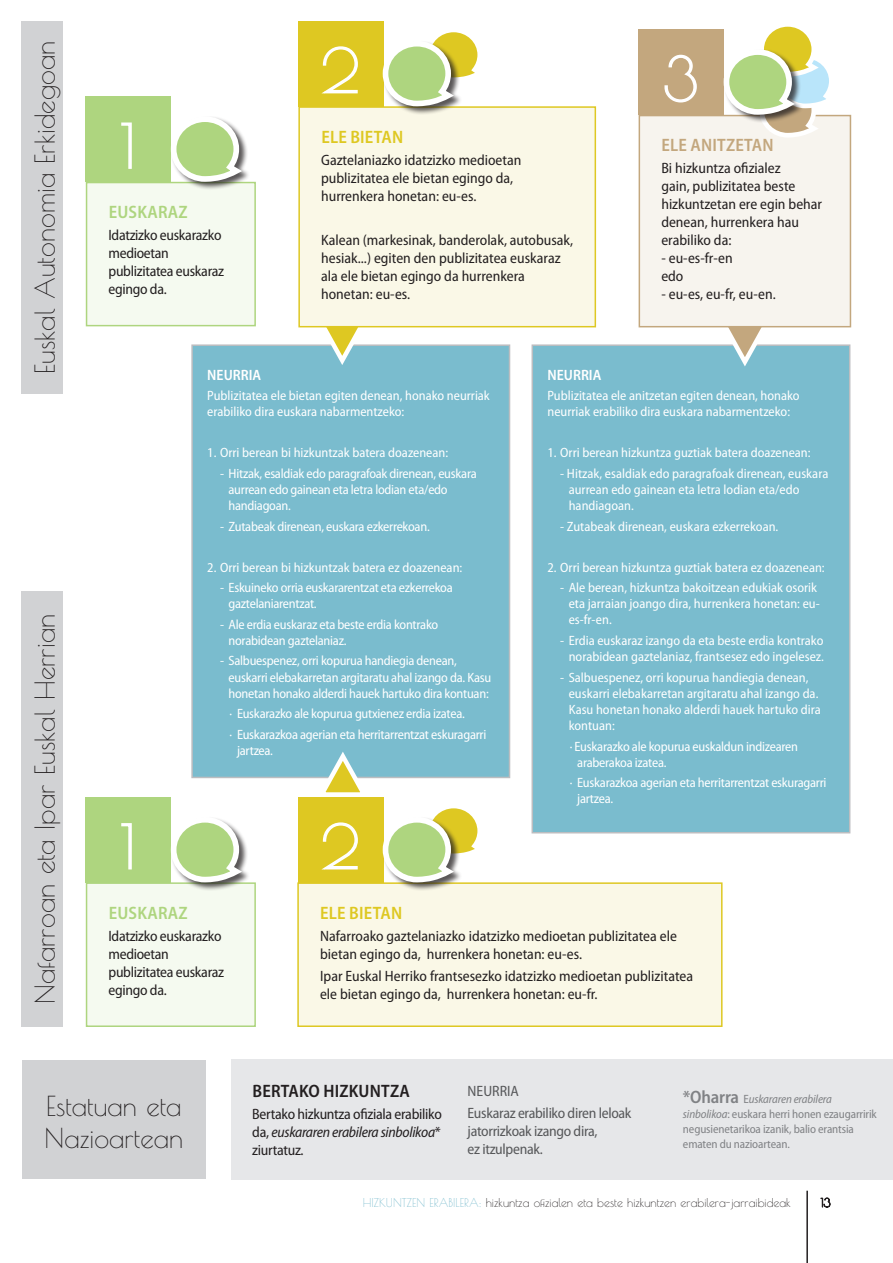
<style>
.page{position:relative;width:893px;height:1263px;background:#fff}
.page>*{position:absolute;margin:0;border:0;box-sizing:border-box;transform-origin:0 0}
.t1{font:60px "Poiret One";color:#fff}
.t2{font:27px/32.4px "Poiret One";color:#231f20}
.t3{font:600 semi-condensed 18px "Myriad Pro";letter-spacing:.01em;color:#dec822}
.t4{font:600 semi-condensed 18px "Myriad Pro";letter-spacing:.01em;color:#aed57f}
.t5{font:600 semi-condensed 18px "Myriad Pro";letter-spacing:.01em;color:#231f20}
.t6{font:600 semi-condensed 18px "Myriad Pro";letter-spacing:.01em;color:#c3a77e}
.t7{font:semi-condensed 15px/18px "Myriad Pro";color:#231f20}
.t8{font:semi-condensed 15px/18px "Myriad Pro";letter-spacing:-.02em;color:#231f20}
.t9{font:semi-condensed 15px/22.2px "Myriad Pro";letter-spacing:-.02em;color:#57585a}
.t10{font:600 semi-condensed 15px "Myriad Pro";color:#fff}
.t11{font:semi-condensed 13.5px/16.2px "Myriad Pro";letter-spacing:-.005em;color:#fff}
.t12{font:semi-condensed 12px/15px "Myriad Pro";letter-spacing:-.01em;color:#808285}
.t13{font:12px "Poiret One";color:#231f20}
.t14{font:12px "Poiret One";color:#7abcce}
.s1{font-style:italic}
.s2{font-weight:600;font-size:18px}
.s3{color:#7abcce}
</style>
<div class="page">
<svg style="left:820px;top:1197px;width:11px;height:11px"></svg>
<hr style="left:806px;top:1191px;width:2px;height:72px;background:#231f20">
<div style="left:191px;top:344px;width:319px;height:434px;background:#7abcce;border:2px solid #bcbdc0"></div>
<div style="left:531px;top:344px;width:319px;height:489px;background:#7abcce;border:2px solid #bcbdc0"></div>
<svg style="left:314px;top:752px;width:58px;height:41px"></svg>
<svg style="left:313px;top:327px;width:58px;height:38px"></svg>
<svg style="left:716px;top:327px;width:58px;height:40px"></svg>
<div style="left:21px;top:21px;width:41px;height:372px;background:#d1d2d4"></div>
<div style="left:21px;top:591px;width:41px;height:436px;background:#d1d2d4"></div>
<div style="left:87px;top:183px;width:168px;height:143px;background:#f5faf0"></div>
<div style="left:86px;top:182px;width:170px;height:144px;border:2px solid #aed57f"></div>
<div style="left:86px;top:97px;width:85px;height:85px;background:#aed57f"></div>
<svg style="left:121px;top:122px;width:11px;height:47px"></svg>
<div style="left:170px;top:116px;width:80px;height:75px;background:#231f20;opacity:.75"></div>
<svg style="left:168px;top:116px;width:80px;height:69px"></svg>
<div style="left:87px;top:883px;width:168px;height:143px;background:#f5faf0"></div>
<div style="left:86px;top:882px;width:170px;height:145px;border:2px solid #aed57f"></div>
<div style="left:86px;top:797px;width:85px;height:85px;background:#aed57f"></div>
<svg style="left:121px;top:823px;width:11px;height:47px"></svg>
<div style="left:170px;top:816px;width:80px;height:75px;background:#231f20;opacity:.75"></div>
<svg style="left:168px;top:816px;width:80px;height:69px"></svg>
<div style="left:299px;top:107px;width:296px;height:220px;background:#faf8e7"></div>
<div style="left:298px;top:106px;width:298px;height:221px;border:2px solid #dec822"></div>
<div style="left:298px;top:21px;width:85px;height:85px;background:#dec822"></div>
<svg style="left:321px;top:46px;width:37px;height:48px"></svg>
<div style="left:382px;top:40px;width:80px;height:75px;background:#231f20;opacity:.75"></div>
<svg style="left:380px;top:25px;width:109px;height:84px"></svg>
<div style="left:298px;top:883px;width:424px;height:143px;background:#faf8e7"></div>
<div style="left:297px;top:882px;width:426px;height:145px;border:2px solid #dec822"></div>
<div style="left:298px;top:797px;width:85px;height:85px;background:#dec822"></div>
<svg style="left:321px;top:822px;width:37px;height:48px"></svg>
<div style="left:382px;top:816px;width:80px;height:75px;background:#231f20;opacity:.75"></div>
<svg style="left:380px;top:801px;width:109px;height:84px"></svg>
<div style="left:639px;top:116px;width:211px;height:211px;background:#f7f4ee"></div>
<div style="left:639px;top:115px;width:212px;height:212px;border:2px solid #c3a77e"></div>
<div style="left:639px;top:30px;width:85px;height:85px;background:#c3a77e"></div>
<svg style="left:664px;top:54px;width:33px;height:49px"></svg>
<svg style="left:721px;top:26px;width:120px;height:111px"></svg>
<div style="left:22px;top:1059px;width:184px;height:119px;background:#d1d2d4"></div>
<div style="left:231px;top:1059px;width:662px;height:120px;background:#e6e7e9"></div>
<h2 class="t2" style="left:28px;top:374px;width:335px;rotate:-90deg">Euskal Autonomia Erkidegoan</h2>
<h2 class="t2" style="left:28px;top:1004px;width:392px;rotate:-90deg">Nafarroan eta Ipar Euskal Herrian</h2>
<h1 class="t1" style="left:121px;top:110px;width:16px">1</h1>
<h3 class="t4" style="left:109px;top:201px;width:81px">EUSKARAZ</h3>
<p class="t8" style="left:109px;top:226px;width:117px">Idatzizko euskarazko medioetan publizitatea euskaraz egingo da.</p>
<h1 class="t1" style="left:322px;top:35px;width:40px">2</h1>
<h3 class="t3" style="left:321px;top:125px;width:83px">ELE BIETAN</h3>
<p class="t7" style="left:321px;top:151px;width:202px">Gaztelaniazko idatzizko medioetan publizitatea ele bietan egingo da, hurrenkera honetan: eu-es.</p>
<p class="t7" style="left:321px;top:231px;width:254px">Kalean (markesinak, banderolak, autobusak, hesiak...) egiten den publizitatea euskaraz ala ele bietan egingo da hurrenkera honetan: eu-es.</p>
<h1 class="t1" style="left:663px;top:43px;width:37px">3</h1>
<h3 class="t6" style="left:661px;top:134px;width:114px">ELE ANITZETAN</h3>
<p class="t7" style="left:661px;top:159px;width:162px">Bi hizkuntza ofizialez<br>gain, publizitatea beste hizkuntzetan ere egin behar denean, hurrenkera hau erabiliko da:</p>
<p class="t7" style="left:661px;top:249px;width:73px">- eu-es-fr-en edo</p>
<p class="t7" style="left:661px;top:285px;width:116px">- eu-es, eu-fr, eu-en.</p>
<h1 class="t1" style="left:121px;top:811px;width:16px">1</h1>
<p class="t10" style="left:207px;top:365px;width:55px">NEURRIA</p>
<p class="t11" style="left:207px;top:387px;width:284px">Publizitatea ele bietan egiten denean, honako neurriak erabiliko dira euskara nabarmentzeko:</p>
<p class="t11" style="left:207px;top:445px;width:242px">1. Orri berean bi hizkuntzak batera doazenean:</p>
<p class="t11" style="left:229px;top:465px;width:250px;text-indent:-9px">- Hitzak, esaldiak edo paragrafoak direnean, euskara aurrean edo gainean eta letra lodian eta/edo handiagoan.</p>
<p class="t11" style="left:220px;top:518px;width:211px">- Zutabeak direnean, euskara ezkerrekoan.</p>
<p class="t11" style="left:207px;top:559px;width:256px">2. Orri berean bi hizkuntzak batera ez doazenean:</p>
<p class="t11" style="left:229px;top:579px;width:226px;text-indent:-9px">- Eskuineko orria euskararentzat eta ezkerrekoa gaztelaniarentzat.</p>
<p class="t11" style="left:229px;top:616px;width:211px;text-indent:-9px">- Ale erdia euskaraz eta beste erdia kontrako norabidean gaztelaniaz.</p>
<p class="t11" style="left:229px;top:652px;width:264px;text-indent:-9px">- Salbuespenez, orri kopurua handiegia denean, euskarri elebakarretan argitaratu ahal izango da. Kasu honetan honako alderdi hauek hartuko dira kontuan:</p>
<p class="t11" style="left:230px;top:703px;width:258px;line-height:20.4px">· Euskarazko ale kopurua gutxienez erdia izatea.<br>· Euskarazkoa agerian eta herritarrentzat eskuragarri</p>
<p class="t11" style="left:237px;top:742px;width:37px">jartzea.</p>
<h1 class="t1" style="left:322px;top:811px;width:40px">2</h1>
<p class="t10" style="left:547px;top:365px;width:55px">NEURRIA</p>
<p class="t11" style="left:547px;top:387px;width:254px">Publizitatea ele anitzetan egiten denean, honako neurriak erabiliko dira euskara nabarmentzeko:</p>
<p class="t11" style="left:547px;top:445px;width:265px">1. Orri berean hizkuntza guztiak batera doazenean:</p>
<p class="t11" style="left:569px;top:465px;width:261px;text-indent:-9px">- Hitzak, esaldiak edo paragrafoak direnean, euskara aurrean edo gainean eta letra lodian eta/edo handiagoan.</p>
<p class="t11" style="left:560px;top:518px;width:220px">- Zutabeak direnean, euskara ezkerrekoan.</p>
<p class="t11" style="left:547px;top:559px;width:279px">2. Orri berean hizkuntza guztiak batera ez doazenean:</p>
<p class="t11" style="left:569px;top:579px;width:252px;text-indent:-9px">- Ale berean, hizkuntza bakoitzean edukiak osorik eta jarraian joango dira, hurrenkera honetan: eu&shy;es-fr-en.</p>
<p class="t11" style="left:560px;top:632px;width:265px;text-align:right">- Erdia euskaraz izango da eta beste erdia kontrako norabidean gaztelaniaz, frantsesez edo ingelesez.</p>
<p class="t11" style="left:569px;top:669px;width:254px;text-indent:-9px">- Salbuespenez, orri kopurua handiegia denean, euskarri elebakarretan argitaratu ahal izango da.<br>Kasu honetan honako alderdi hauek hartuko dira kontuan:</p>
<p class="t11" style="left:577px;top:738px;width:222px;text-indent:-8px">· Euskarazko ale kopurua euskaldun indizearen araberakoa izatea.</p>
<p class="t11" style="left:577px;top:774px;width:251px;text-indent:-8px">· Euskarazkoa agerian eta herritarrentzat eskuragarri jartzea.</p>
<h3 class="t4" style="left:109px;top:901px;width:81px">EUSKARAZ</h3>
<p class="t8" style="left:109px;top:927px;width:117px">Idatzizko euskarazko medioetan publizitatea euskaraz egingo da.</p>
<h3 class="t3" style="left:320px;top:901px;width:83px">ELE BIETAN</h3>
<p class="t7" style="left:320px;top:927px;width:358px">Nafarroako gaztelaniazko idatzizko medioetan publizitatea ele bietan egingo da, hurrenkera honetan: eu-es.</p>
<p class="t7" style="left:320px;top:967px;width:375px">Ipar Euskal Herriko frantsesezko idatzizko medioetan publizitatea ele bietan egingo da, hurrenkera honetan: eu-fr.</p>
<h2 class="t2" style="left:45px;top:1089px;width:140px">Estatuan eta<br>Nazioartean</h2>
<h3 class="t5" style="left:252px;top:1079px;width:159px">BERTAKO HIZKUNTZA</h3>
<p class="t7" style="left:252px;top:1105px;width:191px;text-align:justify">Bertako hizkuntza ofiziala erabiliko da, <span class="s1">euskararen erabilera sinbolikoa</span>* ziurtatuz.</p>
<p class="t9" style="left:468px;top:1079px;width:165px">NEURRIA<br>Euskaraz erabiliko diren leloak</p>
<p class="t9" style="left:468px;top:1121px;width:132px;line-height:18px">jatorrizkoak izango dira, ez itzulpenak.</p>
<p class="t12" style="left:683px;top:1092px;width:195px"><span class="s2">*Oharra</span> E<span class="s1">uskararen erabilera sinbolikoa</span>: euskara herri honen ezaugarririk negusienetarikoa izanik, balio erantsia ematen du nazioartean.</p>
<p class="t14" style="left:363px;top:1195px;width:8px">HIZKUNTZEN</p>
<p class="t14" style="left:429px;top:1195px;width:7px">ERABILERA</p>
<p class="t13" style="left:479px;top:1195px;width:314px"><span class="s3">:</span> hizkuntza ofizialen eta beste hizkuntzen erabilera-jarraibideak</p>
</div>
